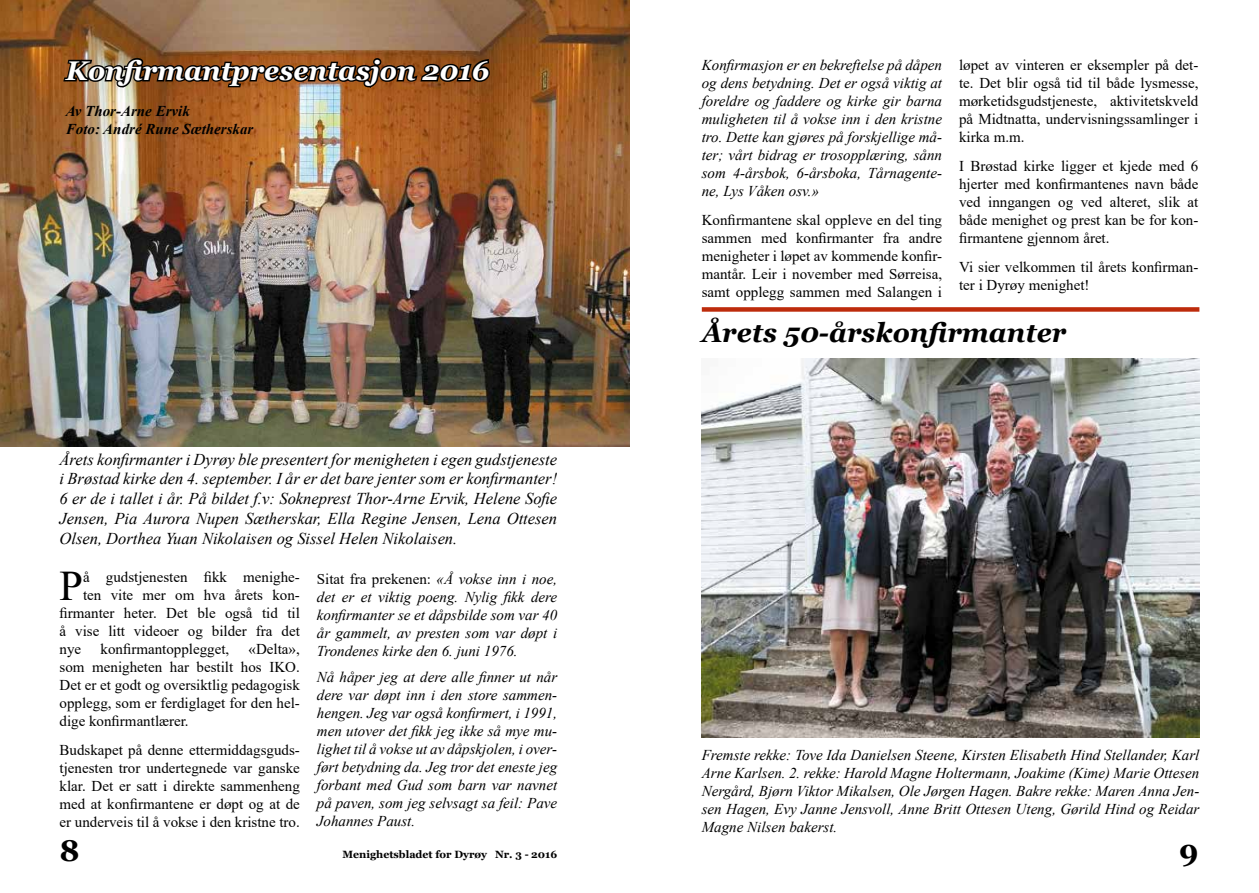
<style>
.page{position:relative;width:1259px;height:893px;background:#fff}
.page>*{position:absolute;margin:0;border:0;box-sizing:border-box;transform-origin:0 0}
.t1{font:42.15px "Times New Roman";color:#000}
.t2{font:700 30px "Georgia";color:#000}
.t3{font:italic 700 27px "Georgia";color:#fff}
.t4{font:italic 700 27px "Georgia";color:#000}
.t5{font:italic 16.5px/19.8px "Times New Roman";color:#000;text-align:justify}
.t6{font:italic 15px/18px "Times New Roman";color:#000;text-align:justify}
.t7{font:15px/18px "Times New Roman";color:#000;text-align:justify}
.t8{font:italic 700 15px/18px "Times New Roman";color:#000}
.t9{font:700 10.5px "Georgia";color:#000}
.s1{font-style:normal}
</style>
<div class="page">
<img style="left:0;top:0;width:629px;height:446px">
<img style="left:61px;top:37px;width:430px;height:73px">
<img style="left:702px;top:358px;width:497px;height:379px">
<div style="left:702px;top:307px;width:497px;height:5px;background:#bd2b0b"></div>
<h3 class="t3" style="left:66px;top:53px;width:425px">Konfirmantpresentasjon 2016</h3>
<p class="t8" style="left:66px;top:102px;width:189px">Av Thor-Arne Ervik<br>Foto: André Rune Sætherskar</p>
<p class="t5" style="left:60px;top:449px;width:499px">Årets konfirmanter i Dyrøy ble presentert for menigheten i egen gudstjeneste i Brøstad kirke den 4. september. I år er det bare jenter som er konfirmanter!<br>6 er de i tallet i år. På bildet f.v: Sokneprest Thor-Arne Ervik, Helene Sofie Jensen, Pia Aurora Nupen Sætherskar, Ella Regine Jensen, Lena Ottesen Olsen, Dorthea Yuan Nikolaisen og Sissel Helen Nikolaisen.</p>
<p class="t6" style="left:317px;top:570px;width:242px"><span class="s1">Sitat fra prekenen:</span> «Å vokse inn i noe, det er et viktig poeng. Nylig fikk dere konfirmanter se et dåpsbilde som var 40 år gammelt, av presten som var døpt i Trondenes kirke den 6. juni 1976.</p>
<p class="t6" style="left:317px;top:667px;width:242px">Nå håper jeg at dere alle finner ut når dere var døpt inn i den store sammen&shy;hengen. Jeg var også konfirmert, i 1991, men utover det fikk jeg ikke så mye mu&shy;lighet til å vokse ut av dåpskjolen, i over&shy;ført betydning da. Jeg tror det eneste jeg forbant med Gud som barn var navnet på paven, som jeg selvsagt sa feil: Pave Johannes Paust.</p>
<h1 class="t1" style="left:60px;top:556px;width:25px">P</h1>
<p class="t7" style="left:83px;top:568px;width:218px">å gudstjenesten fikk menighe-</p>
<p class="t7" style="left:83px;top:586px;width:218px">ten vite mer om hva årets kon-</p>
<p class="t7" style="left:60px;top:604px;width:242px">firmanter heter. Det ble også tid til</p>
<p class="t7" style="left:60px;top:622px;width:242px">å vise litt videoer og bilder fra det</p>
<p class="t7" style="left:60px;top:640px;width:23px">nye</p>
<p class="t7" style="left:100px;top:640px;width:130px">konfirmantopplegget,</p>
<p class="t7" style="left:60px;top:640px;width:242px;text-indent:189px">«Delta», som menigheten har bestilt hos IKO.<br>Det er et godt og oversiktlig pedagogisk opplegg, som er ferdiglaget for den hel&shy;dige konfirmantlærer.</p>
<p class="t7" style="left:60px;top:741px;width:242px">Budskapet på denne ettermiddagsguds&shy;tjenesten tror undertegnede var ganske klar. Det er satt i direkte sammenheng med at konfirmantene er døpt og at de er underveis til å vokse i den kristne tro.</p>
<p class="t6" style="left:702px;top:56px;width:242px">Konfirmasjon er en bekreftelse på dåpen og dens betydning. Det er også viktig at foreldre og faddere og kirke gir barna muligheten til å vokse inn i den kristne tro. Dette kan gjøres på forskjellige må&shy;ter; vårt bidrag er trosopplæring, sånn som 4-årsbok, 6-årsboka, Tårnagente&shy;ne, Lys Våken osv.»</p>
<p class="t7" style="left:702px;top:210px;width:242px">Konfirmantene skal oppleve en del ting sammen med konfirmanter fra andre menigheter i løpet av kommende konfir&shy;mantår. Leir i november med Sørreisa, samt opplegg sammen med Salangen i</p>
<p class="t7" style="left:959px;top:55px;width:241px">løpet av vinteren er eksempler på det&shy;te. Det blir også tid til både lysmesse, mørketidsgudstjeneste, aktivitetskveld på Midtnatta, undervisningssamlinger i kirka m.m.</p>
<p class="t7" style="left:959px;top:156px;width:241px">I Brøstad kirke ligger et kjede med 6 hjerter med konfirmantenes navn både ved inngangen og ved alteret, slik at både menighet og prest kan be for kon&shy;firmantene gjennom året.</p>
<p class="t7" style="left:959px;top:257px;width:241px">Vi sier velkommen til årets konfirman&shy;ter i Dyrøy menighet!</p>
<h3 class="t4" style="left:702px;top:315px;width:366px">Årets 50-årskonfirmanter</h3>
<p class="t6" style="left:702px;top:746px;width:499px">Fremste rekke: Tove Ida Danielsen Steene, Kirsten Elisabeth Hind Stellander, Karl Arne Karlsen. 2. rekke: Harold Magne Holtermann, Joakime (Kime) Marie Ottesen Nergård, Bjørn Viktor Mikalsen, Ole Jørgen Hagen. Bakre rekke: Maren Anna Jen&shy;sen Hagen, Evy Janne Jensvoll, Anne Britt Ottesen Uteng, Gørild Hind og Reidar Magne Nilsen bakerst.</p>
<h2 class="t2" style="left:60px;top:832px;width:22px">8</h2>
<p class="t9" style="left:342px;top:848px;width:216px">Menighetsbladet for Dyrøy Nr. 3 - 2016</p>
<h2 class="t2" style="left:1179px;top:832px;width:21px">9</h2>
</div>
